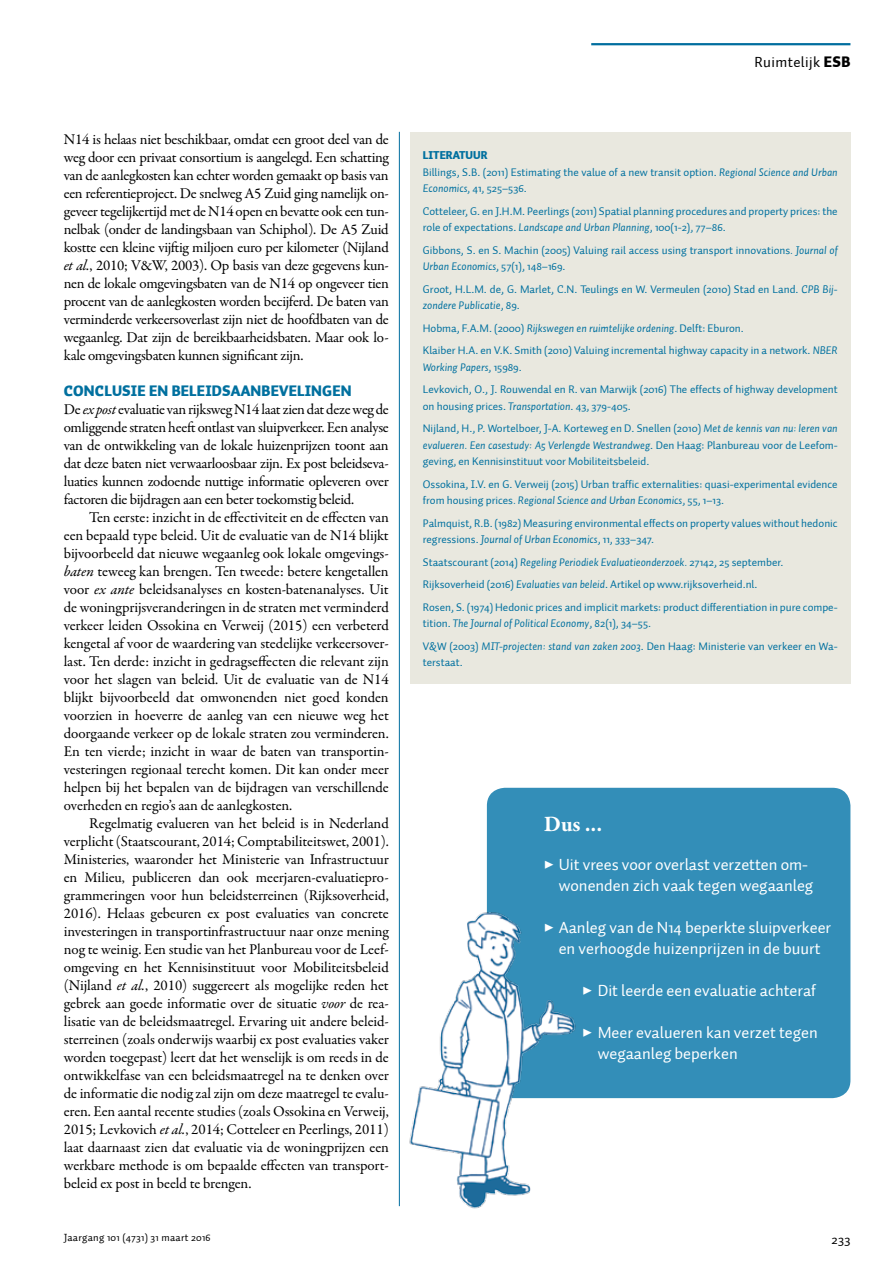
<style>
.page{position:relative;width:893px;height:1263px;background:#fff}
.page>*{position:absolute;margin:0;border:0;box-sizing:border-box;transform-origin:0 0}
.t1{font:700 22.5px "Garamond Premr Pro";color:#fff}
.t2{font:16.5px/21px "Auto 1";color:#fff}
.t3{font:15px/18px "Garamond Premr Pro";letter-spacing:-.015em;color:#000;text-align:justify}
.t4{font:900 15px "Auto 1";letter-spacing:.01em;color:#00709f}
.t5{font:15px "Auto 1";letter-spacing:.025em;color:#000}
.t6{font:13.5px "Auto 1";color:#000}
.t7{font:11.25px/16.5px "Auto 1";color:#00709f}
.t8{font:10.5px "Auto 1";letter-spacing:.025em;color:#000}
.s1{font-weight:900}
.s2{font-style:italic}
.s3{font-family:"Garamond Premr Pro";font-size:22.5px}
</style>
<div class="page">
<hr style="left:591px;top:43px;width:259px;height:2px;background:#006e9f">
<div style="left:410px;top:133px;width:440px;height:551px;background:#e9e8df"></div>
<hr style="left:399px;top:132px;width:1px;height:1074px;background:#006e9f">
<div style="left:487px;top:788px;width:363px;height:310px;background:#338eb8;border-radius:18px"></div>
<img style="left:409px;top:907px;width:173px;height:302px">
<p class="t5" style="left:754px;top:53px;width:97px">Ruimtelijk <span class="s1">ESB</span></p>
<p class="t3" style="left:64px;top:131px;width:327px">N14 is helaas niet beschikbaar, omdat een groot deel van de weg door een privaat consortium is aangelegd. Een schatting van de aanlegkosten kan echter worden gemaakt op basis van een referentieproject. De snelweg A5 Zuid ging namelijk on&shy;geveer tegelijkertijd met de N14 open en bevatte ook een tun&shy;nelbak (onder de landingsbaan van Schiphol). De A5 Zuid kostte een kleine vijftig miljoen euro per kilometer (Nijland <span class="s2">et al.</span>, 2010; V&amp;W, 2003). Op basis van deze gegevens kun&shy;nen de lokale omgevingsbaten van de N14 op ongeveer tien procent van de aanlegkosten worden becijferd. De baten van verminderde verkeersoverlast zijn niet de hoofdbaten van de wegaanleg. Dat zijn de bereikbaarheidsbaten. Maar ook lo&shy;kale omgevingsbaten kunnen significant zijn.</p>
<p class="t4" style="left:64px;top:381px;width:289px">CONCLUSIE EN BELEIDSAANBEVELINGEN</p>
<p class="t3" style="left:64px;top:401px;width:327px">De <span class="s2">ex post</span> evaluatie van rijksweg N14 laat zien dat deze weg de omliggende straten heeft ontlast van sluipverkeer. Een analyse van de ontwikkeling van de lokale huizenprijzen toont aan dat deze baten niet verwaarloosbaar zijn. Ex post beleidseva&shy;luaties kunnen zodoende nuttige informatie opleveren over factoren die bijdragen aan een beter toekomstig beleid.</p>
<p class="t3" style="left:64px;top:509px;width:327px;text-indent:26px">Ten eerste: inzicht in de effectiviteit en de effecten van een bepaald type beleid. Uit de evaluatie van de N14 blijkt bijvoorbeeld dat nieuwe wegaanleg ook lokale omgevings&shy;<span class="s2">baten</span> teweeg kan brengen. Ten tweede: betere kengetallen voor <span class="s2">ex ante</span> beleidsanalyses en kosten-batenanalyses. Uit de woningprijsveranderingen in de straten met verminderd verkeer leiden Ossokina en Verweij (2015) een verbeterd kengetal af voor de waardering van stedelijke verkeersover&shy;last. Ten derde: inzicht in gedragseffecten die relevant zijn voor het slagen van beleid. Uit de evaluatie van de N14 blijkt bijvoorbeeld dat omwonenden niet goed konden voorzien in hoeverre de aanleg van een nieuwe weg het doorgaande verkeer op de lokale straten zou verminderen.<br>En ten vierde; inzicht in waar de baten van transportin&shy;vesteringen regionaal terecht komen. Dit kan onder meer helpen bij het bepalen van de bijdragen van verschillende overheden en regio’s aan de aanlegkosten.</p>
<p class="t3" style="left:64px;top:815px;width:327px;text-indent:26px">Regelmatig evalueren van het beleid is in Nederland verplicht (Staatscourant, 2014; Comptabiliteitswet, 2001).<br>Ministeries, waaronder het Ministerie van Infrastructuur en Milieu, publiceren dan ook meerjaren-evaluatiepro&shy;grammeringen voor hun beleidsterreinen (Rijksoverheid, 2016). Helaas gebeuren ex post evaluaties van concrete investeringen in transportinfrastructuur naar onze mening nog te weinig. Een studie van het Planbureau voor de Leef&shy;omgeving en het Kennisinstituut voor Mobiliteitsbeleid (Nijland <span class="s2">et al.</span>, 2010) suggereert als mogelijke reden het gebrek aan goede informatie over de situatie <span class="s2">voor</span> de rea&shy;lisatie van de beleidsmaatregel. Ervaring uit andere beleid&shy;sterreinen (zoals onderwijs waarbij ex post evaluaties vaker worden toegepast) leert dat het wenselijk is om reeds in de ontwikkelfase van een beleidsmaatregel na te denken over de informatie die nodig zal zijn om deze maatregel te evalu&shy;eren. Een aantal recente studies (zoals Ossokina en Verweij, 2015; Levkovich <span class="s2">et al.</span>, 2014; Cotteleer en Peerlings, 2011) laat daarnaast zien dat evaluatie via de woningprijzen een werkbare methode is om bepaalde effecten van transport&shy;beleid ex post in beeld te brengen.</p>
<h1 class="t1" style="left:544px;top:810px;width:60px">Dus ...</h1>
<p class="t7" style="left:423px;top:147px;width:416px"><span class="s1">LITERATUUR<br></span>Billings, S.B. (2011) Estimating the value of a new transit option. <span class="s2">Regional Science and Urban<br>Economics,</span> 41, 525–536.</p>
<p class="t7" style="left:423px;top:203px;width:416px">Cotteleer, G. en J.H.M. Peerlings (2011) Spatial planning procedures and property prices: the role of expectations. <span class="s2">Landscape and Urban Planning</span>, 100(1-2), 77–86.</p>
<p class="t7" style="left:423px;top:242px;width:416px">Gibbons, S. en S. Machin (2005) Valuing rail access using transport innovations<span class="s2">. Journal of<br>Urban Economics</span>, 57(1), 148–169.</p>
<p class="t7" style="left:423px;top:281px;width:416px">Groot, H.L.M. de, G. Marlet, C.N. Teulings en W. Vermeulen (2010) Stad en Land. <span class="s2">CPB Bij&shy;zondere Publicatie</span>, 89.</p>
<p class="t7" style="left:423px;top:317px;width:416px;line-height:22.5px">Hobma, F.A.M. (2000) <span class="s2">Rijkswegen en ruimtelijke ordening</span>. Delft: Eburon.<br>Klaiber H.A. en V.K. Smith (2010) Valuing incremental highway capacity in a network. <span class="s2">NBER</span></p>
<p class="t7" style="left:423px;top:356px;width:416px;line-height:22.5px"><span class="s2">Working Papers</span>, 15989.<br>Levkovich, O., J. Rouwendal en R. van Marwijk (2016) The effects of highway development</p>
<p class="t7" style="left:423px;top:395px;width:416px;line-height:22.5px">on housing prices. <span class="s2">Transportation</span>. 43, 379-405.<br>Nijland, H., P. Wortelboer, J-A. Korteweg en D. Snellen (2010) <span class="s2">Met de kennis van nu: leren van</span></p>
<p class="t7" style="left:423px;top:437px;width:416px"><span class="s2">evalueren. Een casestudy: A5 Verlengde Westrandweg</span>. Den Haag: Planbureau voor de Leefom&shy;geving, en Kennisinstituut voor Mobiliteitsbeleid.</p>
<p class="t7" style="left:423px;top:476px;width:416px">Ossokina, I.V. en G. Verweij (2015) Urban traffic externalities: quasi-experimental evidence from housing prices<span class="s2">. Regional Science and Urban Economics</span>, 55, 1–13.</p>
<p class="t7" style="left:423px;top:515px;width:416px">Palmquist, R.B. (1982) Measuring environmental effects on property values without hedonic regressions. <span class="s2">Journal of Urban Economics</span>, 11, 333–347.</p>
<p class="t7" style="left:423px;top:551px;width:416px;line-height:22.5px">Staatscourant (2014) <span class="s2">Regeling Periodiek Evaluatieonderzoek.</span> 27142, 25 september.<br>Rijksoverheid (2016) <span class="s2">Evaluaties van beleid</span>. Artikel op www.rijksoverheid.nl.<br>Rosen, S. (1974) Hedonic prices and implicit markets: product differentiation in pure compe-</p>
<p class="t7" style="left:423px;top:612px;width:416px;line-height:22.5px">tition. <span class="s2">The Journal of Political Economy</span>, 82(1), 34–55.<br>V&amp;W (2003) <span class="s2">MIT-projecten: stand van zaken 2003</span>. Den Haag: Ministerie van verkeer en Wa-</p>
<p class="t7" style="left:423px;top:654px;width:41px">terstaat.</p>
<p class="t2" style="left:559px;top:854px;width:256px;text-indent:-15px"><span class="s3">▶</span> Uit vrees voor overlast verzetten om&shy;wonenden zich vaak tegen wegaanleg</p>
<p class="t2" style="left:544px;top:917px;width:289px;text-align:center"><span class="s3">▶</span> Aanleg van de N14 beperkte sluipverkeer en verhoogde huizenprijzen in de buurt</p>
<p class="t2" style="left:582px;top:980px;width:235px"><span class="s3">▶</span> Dit leerde een evaluatie achteraf</p>
<p class="t2" style="left:598px;top:1022px;width:221px;text-indent:-16px"><span class="s3">▶</span> Meer evalueren kan verzet tegen wegaanleg beperken</p>
<p class="t8" style="left:64px;top:1231px;width:148px">Jaargang 101 (4731) 31 maart 2016</p>
<p class="t6" style="left:831px;top:1231px;width:21px">233</p>
</div>
